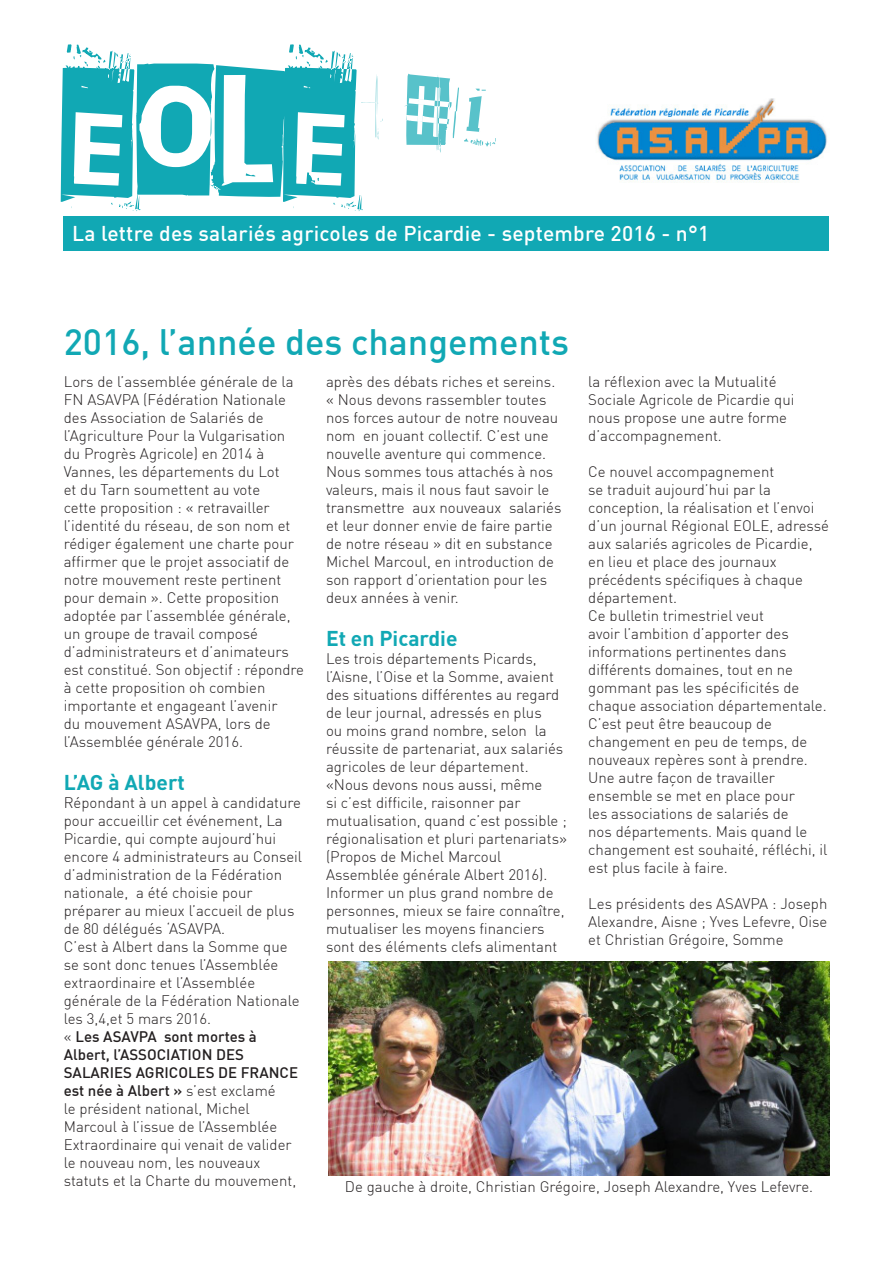
<style>
.page{position:relative;width:893px;height:1263px;background:#fff}
.page>*{position:absolute;margin:0;border:0;box-sizing:border-box;transform-origin:0 0}
.t1{font:150px "Phorssa";color:#11a8b4}
.t2{font:500 36px "DIN";color:#11a8b4}
.t3{font:500 21px "DIN";letter-spacing:.01em;color:#fff}
.t4{font:700 21px "DIN";color:#11a8b4}
.t5{font:300 15px/18px "DIN";color:#231f20}
.t6{font:500 15px/18px "DIN";color:#231f20}
.s1{font-size:127.5px}
.s2{font-weight:300}
.s3{font-weight:500}
</style>
<div class="page">
<div style="left:64px;top:216px;width:765px;height:35px;background:#11a8b4"></div>
<img style="left:329px;top:961px;width:500px;height:215px">
<img style="left:596px;top:99px;width:232px;height:83px">
<p class="t1" style="left:63px;top:36px;width:435px">e<span class="s1">OL</span>e <sup>#1</sup></p>
<p class="t3" style="left:72px;top:220px;width:639px">La lettre des salariés agricoles de Picardie - septembre 2016 - n°1</p>
<p class="t2" style="left:64px;top:319px;width:507px">2016, l’année des changements</p>
<p class="t5" style="left:64px;top:372px;width:242px">Lors de l’assemblée générale de la<br>FN ASAVPA (Fédération Nationale des Association de Salariés de l’Agriculture Pour la Vulgarisation du Progrès Agricole) en 2014 à<br>Vannes, les départements du Lot<br>et du Tarn soumettent au vote<br>cette proposition : « retravailler l’identité du réseau, de son nom et rédiger également une charte pour affirmer que le projet associatif de notre mouvement reste pertinent pour demain ». Cette proposition adoptée par l’assemblée générale, un groupe de travail composé d’administrateurs et d’animateurs est constitué. Son objectif : répondre à cette proposition oh combien importante et engageant l’avenir<br>du mouvement ASAVPA, lors de l’Assemblée générale 2016.</p>
<p class="t4" style="left:64px;top:769px;width:123px">L’AG à Albert</p>
<p class="t5" style="left:64px;top:794px;width:240px">Répondant à un appel à candidature pour accueillir cet événement, La<br>Picardie, qui compte aujourd’hui encore 4 administrateurs au Conseil d’administration de la Fédération nationale, a été choisie pour préparer au mieux l’accueil de plus de 80 délégués ‘ASAVPA.</p>
<p class="t5" style="left:64px;top:938px;width:237px">C’est à Albert dans la Somme que se sont donc tenues l’Assemblée extraordinaire et l’Assemblée générale de la Fédération Nationale les 3,4,et 5 mars 2016.</p>
<p class="t6" style="left:64px;top:1027px;width:195px"><span class="s2">«</span> Les ASAVPA sont mortes à<br>Albert, l’ASSOCIATION DES</p>
<p class="t5" style="left:64px;top:1064px;width:236px"><span class="s3">SALARIES AGRICOLES DE FRANCE est née à Albert »</span> s’est exclamé<br>le président national, Michel<br>Marcoul à l’issue de l’Assemblée<br>Extraordinaire qui venait de valider le nouveau nom, les nouveaux statuts et la Charte du mouvement,</p>
<p class="t5" style="left:588px;top:372px;width:208px">la réflexion avec la Mutualité<br>Sociale Agricole de Picardie qui nous propose une autre forme d’accompagnement.</p>
<p class="t5" style="left:588px;top:462px;width:242px">Ce nouvel accompagnement<br>se traduit aujourd’hui par la conception, la réalisation et l’envoi d’un journal Régional EOLE, adressé aux salariés agricoles de Picardie, en lieu et place des journaux précédents spécifiques à chaque département.</p>
<p class="t5" style="left:588px;top:606px;width:240px">Ce bulletin trimestriel veut<br>avoir l’ambition d’apporter des informations pertinentes dans différents domaines, tout en ne gommant pas les spécificités de chaque association départementale.</p>
<p class="t5" style="left:588px;top:714px;width:241px">C’est peut être beaucoup de changement en peu de temps, de nouveaux repères sont à prendre.<br>Une autre façon de travailler ensemble se met en place pour<br>les associations de salariés de<br>nos départements. Mais quand le changement est souhaité, réfléchi, il est plus facile à faire.</p>
<p class="t5" style="left:588px;top:894px;width:241px;text-align:justify">Les présidents des ASAVPA : Joseph Alexandre, Aisne ; Yves Lefevre, Oise et Christian Grégoire, Somme</p>
<p class="t5" style="left:326px;top:372px;width:231px">après des débats riches et sereins.</p>
<p class="t5" style="left:326px;top:390px;width:237px">« Nous devons rassembler toutes nos forces autour de notre nouveau nom en jouant collectif. C’est une nouvelle aventure qui commence.<br>Nous sommes tous attachés à nos valeurs, mais il nous faut savoir le transmettre aux nouveaux salariés et leur donner envie de faire partie de notre réseau » dit en substance<br>Michel Marcoul, en introduction de son rapport d’orientation pour les deux années à venir.</p>
<p class="t4" style="left:326px;top:625px;width:133px">Et en Picardie</p>
<p class="t5" style="left:326px;top:650px;width:239px">Les trois départements Picards, l’Aisne, l’Oise et la Somme, avaient des situations différentes au regard de leur journal, adressés en plus<br>ou moins grand nombre, selon la réussite de partenariat, aux salariés agricoles de leur département.</p>
<p class="t5" style="left:326px;top:776px;width:242px">«Nous devons nous aussi, même<br>si c’est difficile, raisonner par mutualisation, quand c’est possible ; régionalisation et pluri partenariats»</p>
<p class="t5" style="left:326px;top:848px;width:223px">(Propos de Michel Marcoul<br>Assemblée générale Albert 2016).</p>
<p class="t5" style="left:326px;top:884px;width:240px">Informer un plus grand nombre de personnes, mieux se faire connaître, mutualiser les moyens financiers sont des éléments clefs alimentant</p>
<p class="t5" style="left:345px;top:1177px;width:470px">De gauche à droite, Christian Grégoire, Joseph Alexandre, Yves Lefevre.</p>
</div>
